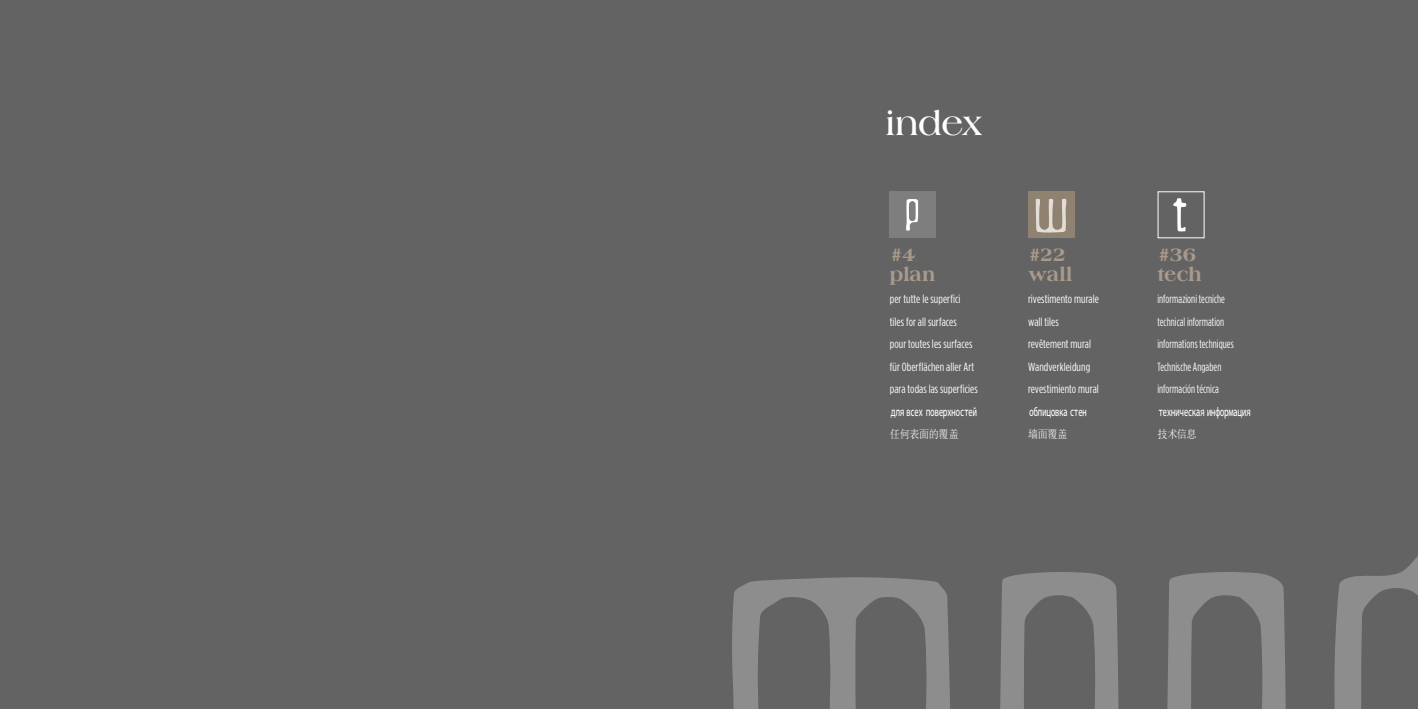
<style>
.page{position:relative;width:1418px;height:709px;background:#fff}
.page>*{position:absolute;margin:0;border:0;box-sizing:border-box;transform-origin:0 0}
.t1{font:700 35px "Americana Std";letter-spacing:-.005em;color:#fff}
.t2{font:800 20px/20px "Americana Std";letter-spacing:-.01em;color:#a89b8b}
.t3{font:11.88px/22.5px "Gotham Condensed";letter-spacing:.005em;color:#fff}
.t4{font:11.88px/22.5px "Gotham Condensed";letter-spacing:.005em;color:#fff;scale:.9 1}
.t5{font:500 11.25px "Koz Go Pro";letter-spacing:-.37em;color:#fff;scale:.6 1}
.t6{font:11.25px "Sim Sun";letter-spacing:-.035em;color:#fff;scale:.9 1}
</style>
<div class="page">
<div style="left:0;top:0;width:1417px;height:709px;background:#646363"></div>
<svg style="left:732px;top:577px;width:218px;height:132px"></svg>
<svg style="left:1000px;top:572px;width:118px;height:137px"></svg>
<svg style="left:1167px;top:572px;width:118px;height:137px"></svg>
<svg style="left:1334px;top:557px;width:83px;height:152px"></svg>
<div style="left:1028px;top:192px;width:46px;height:46px;background:#908270"></div>
<svg style="left:1035px;top:199px;width:31px;height:33px"></svg>
<div style="left:889px;top:192px;width:46px;height:46px;background:#7f7e7e"></div>
<svg style="left:906px;top:199px;width:12px;height:32px"></svg>
<svg style="left:1173px;top:198px;width:13px;height:33px"></svg>
<div style="left:1157px;top:191px;width:47px;height:47px;border:1px solid #fff"></div>
<h1 class="t1" style="left:885px;top:104px;width:99px">index</h1>
<h2 class="t2" style="left:889px;top:244px;width:47px">#4 plan</h2>
<p class="t3" style="left:889px;top:288px;width:89px">per tutte le superfici tiles for all surfaces<br>pour toutes les surfaces für Oberflächen aller Art para todas las superficies</p>
<p class="t5" style="left:889px;top:404px;width:149px">для всех поверхностей</p>
<p class="t6" style="left:889px;top:429px;width:78px">任何表面的覆盖</p>
<h2 class="t2" style="left:1028px;top:244px;width:46px">#22 wall</h2>
<p class="t3" style="left:1028px;top:288px;width:72px">rivestimento murale wall tiles revêtement mural<br>Wandverkleidung revestimiento mural</p>
<p class="t5" style="left:1028px;top:404px;width:101px">облицовка стен</p>
<p class="t6" style="left:1028px;top:429px;width:46px">墙面覆盖</p>
<h2 class="t2" style="left:1157px;top:244px;width:46px">#36 tech</h2>
<p class="t4" style="left:1157px;top:288px;width:86px">informazioni tecniche technical information informations techniques<br>Technische Angaben información técnica</p>
<p class="t5" style="left:1157px;top:404px;width:159px">техническая информация</p>
<p class="t6" style="left:1157px;top:429px;width:45px">技术信息</p>
</div>
